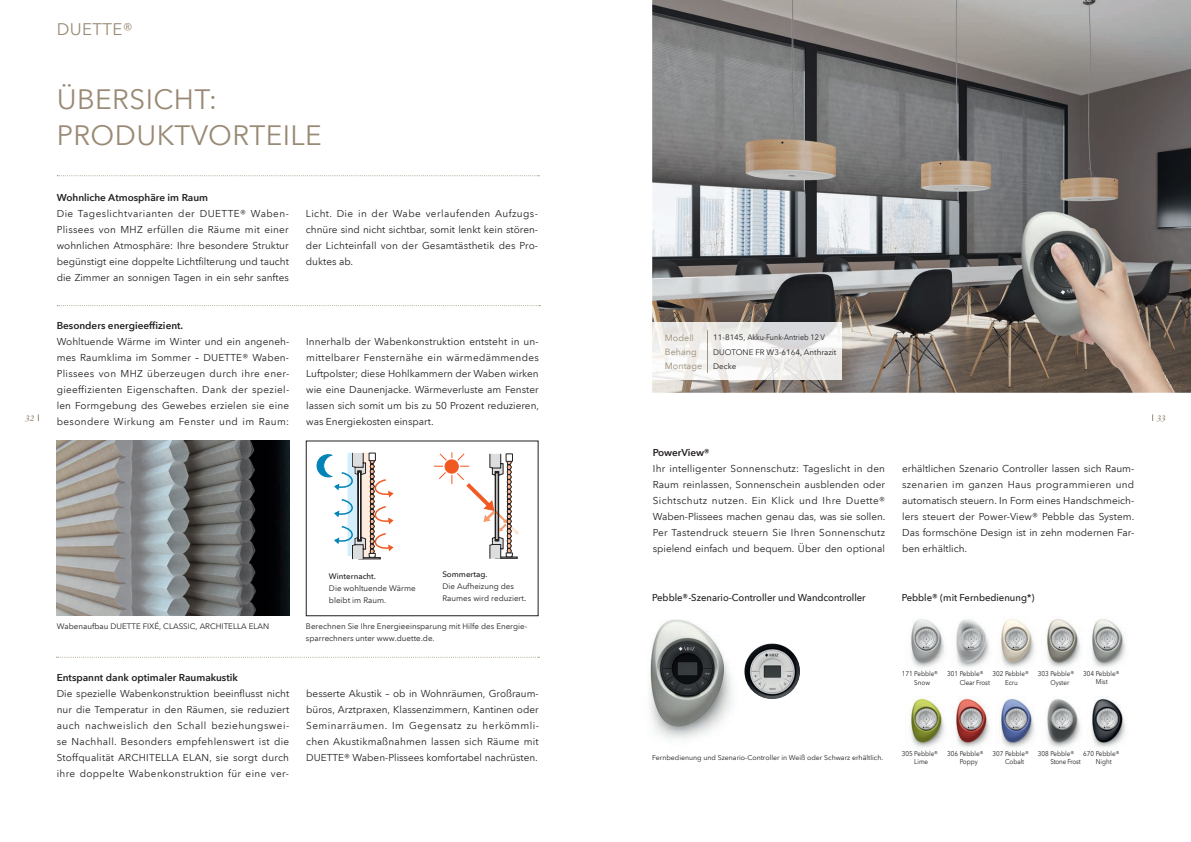
<style>
.page{position:relative;width:1191px;height:842px;background:#fff}
.page>*{position:absolute;margin:0;border:0;box-sizing:border-box;transform-origin:0 0}
.t1{font:28px/36px "Avenir Next LT Com";letter-spacing:.015em;color:#998a75}
.t2{font:16.8px "Avenir Next LT Com";letter-spacing:.025em;color:#998a75}
.t3{font:10px/16px "Avenir Next LT Com";color:#231f20;text-align:justify}
.t4{font:600 10px "Avenir Next LT Com";color:#231f20}
.t5{font:500 10px "Avenir Next LT Com";color:#231f20;scale:.95 1}
.t6{font:9px "Avenir Next LT Com";color:#998a75}
.t7{font:italic 600 9px "Garamond Premr Pro";color:#998a75}
.t8{font:8px/12px "Avenir Next LT Com";color:#231f20}
.t9{font:500 8px "Avenir Next LT Com";color:#231f20}
.t10{font:7px/8px "Avenir Next LT Com";color:#231f20;scale:.9 1}
.t11{font:7px "Avenir Next LT Com";color:#231f20}
.t12{font:7px/8px "Avenir Next LT Com";letter-spacing:-.03em;color:#231f20;scale:.9 1}
.s1{font-size:8px;color:#231f20}
.s2{font-weight:500}
</style>
<div class="page">
<div style="left:306px;top:441px;width:232px;height:175px;border:1px solid #231f20"></div>
<img style="left:57px;top:441px;width:232px;height:175px">
<img style="left:652px;top:0;width:539px;height:393px">
<svg style="left:57px;top:175px;width:482px;height:1px"></svg>
<svg style="left:317px;top:452px;width:76px;height:107px"></svg>
<svg style="left:433px;top:452px;width:85px;height:107px"></svg>
<svg style="left:56px;top:657px;width:483px;height:1px"></svg>
<svg style="left:57px;top:305px;width:483px;height:1px"></svg>
<img style="left:650px;top:619px;width:99px;height:120px">
<img style="left:744px;top:643px;width:56px;height:56px;border-radius:28px">
<img style="left:910px;top:619px;width:34px;height:49px">
<img style="left:956px;top:619px;width:34px;height:49px">
<img style="left:1001px;top:619px;width:34px;height:49px">
<img style="left:1046px;top:619px;width:35px;height:49px">
<img style="left:1091px;top:619px;width:35px;height:49px">
<img style="left:908px;top:697px;width:37px;height:51px">
<img style="left:955px;top:697px;width:35px;height:51px">
<img style="left:999px;top:698px;width:36px;height:50px">
<img style="left:1046px;top:699px;width:35px;height:49px">
<img style="left:1090px;top:698px;width:36px;height:50px">
<img style="left:652px;top:323px;width:190px;height:56px">
<svg style="left:707px;top:330px;width:1px;height:43px"></svg>
<h2 class="t2" style="left:57px;top:20px;width:78px">DUETTE®</h2>
<h1 class="t1" style="left:57px;top:81px;width:266px">ÜBERSICHT:<br>PRODUKTVORTEILE</h1>
<p class="t4" style="left:57px;top:191px;width:153px">Wohnliche Atmosphäre im Raum</p>
<p class="t3" style="left:57px;top:205px;width:234px">Die Tageslichtvarianten der DUETTE® Waben-Plissees von MHZ erfüllen die Räume mit einer wohnlichen Atmosphäre: Ihre besondere Struktur begünstigt eine doppelte Lichtfilterung und taucht die Zimmer an sonnigen Tagen in ein sehr sanftes</p>
<p class="t3" style="left:306px;top:205px;width:234px">Licht. Die in der Wabe verlaufenden Aufzugs&shy;chnüre sind nicht sichtbar, somit lenkt kein stören&shy;der Lichteinfall von der Gesamtästhetik des Pro&shy;duktes ab.</p>
<p class="t4" style="left:57px;top:319px;width:128px">Besonders energieeffizient.</p>
<p class="t3" style="left:57px;top:333px;width:234px">Wohltuende Wärme im Winter und ein angeneh&shy;mes Raumklima im Sommer – DUETTE® Waben-Plissees von MHZ überzeugen durch ihre ener&shy;gieeffizienten Eigenschaften. Dank der speziel&shy;len Formgebung des Gewebes erzielen sie eine besondere Wirkung am Fenster und im Raum:</p>
<p class="t3" style="left:306px;top:333px;width:234px">Innerhalb der Wabenkonstruktion entsteht in un&shy;mittelbarer Fensternähe ein wärmedämmendes Luftpolster; diese Hohlkammern der Waben wirken wie eine Daunenjacke. Wärmeverluste am Fenster lassen sich somit um bis zu 50 Prozent reduzieren, was Energiekosten einspart.</p>
<p class="t6" style="left:665px;top:332px;width:30px">Modell</p>
<p class="t8" style="left:713px;top:332px;width:113px">11-8145, Akku-Funk-Antrieb 12 V</p>
<p class="t6" style="left:665px;top:346px;width:33px">Behang</p>
<p class="t8" style="left:713px;top:346px;width:125px">DUOTONE FR W3-6164, Anthrazit</p>
<p class="t6" style="left:665px;top:361px;width:73px">Montage <span class="s1">Decke</span></p>
<p class="t7" style="left:25px;top:412px;width:10px">32</p>
<p class="t7" style="left:1156px;top:412px;width:10px">33</p>
<p class="t8" style="left:57px;top:621px;width:214px">Wabenaufbau DUETTE FIXÉ, CLASSIC, ARCHITELLA ELAN</p>
<p class="t9" style="left:442px;top:570px;width:47px">Sommertag.</p>
<p class="t8" style="left:442px;top:580px;width:85px">Die Aufheizung des<br>Raumes wird reduziert<span class="s2">.</span></p>
<p class="t8" style="left:306px;top:620px;width:223px">Berechnen Sie Ihre Energieeinsparung mit Hilfe des Energie&shy;sparrechners unter www.duette.de.</p>
<p class="t9" style="left:329px;top:572px;width:49px">Winternacht.</p>
<p class="t8" style="left:329px;top:582px;width:88px">Die wohltuende Wärme bleibt im Raum.</p>
<p class="t4" style="left:57px;top:671px;width:183px">Entspannt dank optimaler Raumakustik</p>
<p class="t3" style="left:57px;top:685px;width:234px">Die spezielle Wabenkonstruktion beeinflusst nicht nur die Temperatur in den Räumen, sie reduziert auch nachweislich den Schall beziehungswei&shy;se Nachhall. Besonders empfehlenswert ist die Stoffqualität ARCHITELLA ELAN, sie sorgt durch ihre doppelte Wabenkonstruktion für eine ver-</p>
<p class="t3" style="left:306px;top:685px;width:234px">besserte Akustik – ob in Wohnräumen, Großraum&shy;büros, Arztpraxen, Klassenzimmern, Kantinen oder Seminarräumen. Im Gegensatz zu herkömmli&shy;chen Akustikmaßnahmen lassen sich Räume mit DUETTE® Waben-Plissees komfortabel nachrüsten.</p>
<p class="t4" style="left:653px;top:446px;width:59px">PowerView®</p>
<p class="t3" style="left:653px;top:461px;width:234px">Ihr intelligenter Sonnenschutz: Tageslicht in den Raum reinlassen, Sonnenschein ausblenden oder Sichtschutz nutzen. Ein Klick und Ihre Duette® Waben-Plissees machen genau das, was sie sollen.<br>Per Tastendruck steuern Sie Ihren Sonnenschutz spielend einfach und bequem. Über den optional</p>
<p class="t3" style="left:902px;top:461px;width:234px">erhältlichen Szenario Controller lassen sich Raum&shy;szenarien im ganzen Haus programmieren und automatisch steuern. In Form eines Handschmeich&shy;lers steuert der Power-View® Pebble das System.<br>Das formschöne Design ist in zehn modernen Far&shy;ben erhältlich.</p>
<p class="t5" style="left:652px;top:591px;width:226px">Pebble®-Szenario-Controller und Wandcontroller</p>
<p class="t5" style="left:901px;top:591px;width:141px">Pebble® (mit Fernbedienung*)</p>
<p class="t10" style="left:914px;top:669px;width:28px;line-height:9px;text-indent:-13px">171 Pebble®<br>Snow</p>
<p class="t10" style="left:959px;top:669px;width:35px;line-height:9px;text-indent:-13px">301 Pebble®<br>Clear Frost</p>
<p class="t10" style="left:992px;top:669px;width:42px;line-height:9px;text-align:center">302 Pebble®<br>Ecru</p>
<p class="t10" style="left:1050px;top:669px;width:28px;line-height:9px;text-indent:-13px">303 Pebble®<br>Oyster</p>
<p class="t10" style="left:1083px;top:669px;width:42px;text-align:center">304 Pebble®<br>Mist</p>
<p class="t11" style="left:652px;top:754px;width:233px">Fernbedienung und Szenario-Controller in Weiß oder Schwarz erhältlich.</p>
<p class="t10" style="left:901px;top:749px;width:42px;text-align:center">305 Pebble®<br>Lime</p>
<p class="t10" style="left:959px;top:749px;width:28px;text-indent:-13px">306 Pebble®<br>Poppy</p>
<p class="t10" style="left:1005px;top:749px;width:28px;text-indent:-13px">307 Pebble®<br>Cobalt</p>
<p class="t12" style="left:1050px;top:749px;width:35px;text-indent:-13px">308 Pebble®<br>Stone Frost</p>
<p class="t10" style="left:1095px;top:749px;width:28px;text-indent:-13px">670 Pebble®<br>Night</p>
</div>
